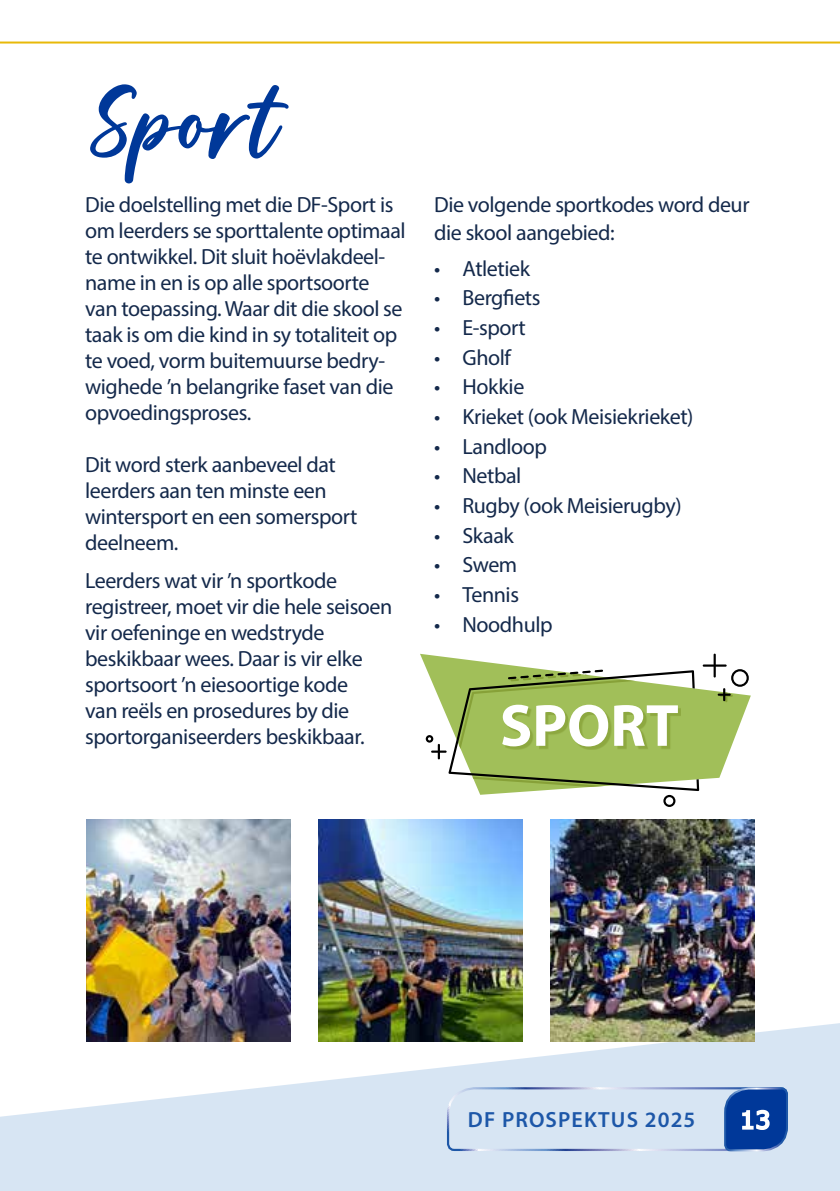
<style>
.page{position:relative;width:840px;height:1191px;background:#fff}
.page>*{position:absolute;margin:0;border:0;box-sizing:border-box;transform-origin:0 0}
.t1{font:100px "Natural";letter-spacing:.025em;color:#003899}
.t2{font:700 60px "Myriad Pro";color:#fff}
.t3{font:24px "MS Reference Sans Serif";color:#fff}
.t4{font:22px/26px "Myriad Pro";letter-spacing:-.02em;color:#14294b}
.t5{font:600 22px "Myriad Pro";letter-spacing:.05em;color:#1d57a8}
</style>
<div class="page">
<svg style="left:0;top:1006px;width:839px;height:185px;fill:#d7e5f3"></svg>
<svg style="left:445px;top:1086px;width:343px;height:66px;background:#b3c7e3"></svg>
<hr style="left:0;top:42px;width:839px;height:2px;background:#e8b909">
<svg style="left:420px;top:654px;width:330px;height:137px"></svg>
<hr style="left:702px;top:664px;width:24px;height:2px;background:#000">
<hr style="left:713px;top:653px;width:2px;height:24px;background:#000">
<svg style="left:717px;top:669px;width:31px;height:33px"></svg>
<svg style="left:425px;top:669px;width:273px;height:138px"></svg>
<div style="left:504px;top:707px;width:176px;height:42px;background:#87a138;opacity:.75"></div>
<img style="left:318px;top:819px;width:204px;height:222px">
<img style="left:86px;top:819px;width:205px;height:222px">
<img style="left:550px;top:819px;width:204px;height:222px">
<h1 class="t1" style="left:85px;top:77px;width:195px">Sport</h1>
<p class="t4" style="left:85px;top:191px;width:322px">Die doelstelling met die DF-Sport is om leerders se sporttalente optimaal te ontwikkel. Dit sluit hoëvlakdeel&shy;name in en is op alle sportsoorte van toepassing. Waar dit die skool se taak is om die kind in sy totaliteit op te voed, vorm buitemuurse bedry&shy;wighede ’n belangrike faset van die opvoedingsproses.</p>
<p class="t4" style="left:85px;top:451px;width:273px">Dit word sterk aanbeveel dat leerders aan ten minste een wintersport en een somersport deelneem.</p>
<p class="t4" style="left:85px;top:567px;width:308px">Leerders wat vir ’n sportkode registreer, moet vir die hele seisoen vir oefeninge en wedstryde beskikbaar wees. Daar is vir elke sportsoort ’n eiesoortige kode<br>van reëls en prosedures by die sportorganiseerders beskikbaar.</p>
<p class="t4" style="left:434px;top:190px;width:317px;line-height:28px">Die volgende sportkodes word deur die skool aangebied:</p>
<p class="t4" style="left:434px;top:255px;width:97px">• Atletiek</p>
<p class="t4" style="left:434px;top:284px;width:108px">• Bergfiets</p>
<p class="t4" style="left:434px;top:314px;width:93px">• E-sport</p>
<p class="t4" style="left:434px;top:344px;width:78px">• Gholf</p>
<p class="t4" style="left:434px;top:373px;width:92px">• Hokkie</p>
<p class="t4" style="left:434px;top:403px;width:261px">• Krieket (ook Meisiekrieket)</p>
<p class="t4" style="left:434px;top:433px;width:114px">• Landloop</p>
<p class="t4" style="left:434px;top:463px;width:89px">• Netbal</p>
<p class="t4" style="left:434px;top:492px;width:249px">• Rugby (ook Meisierugby)</p>
<p class="t4" style="left:434px;top:522px;width:81px">• Skaak</p>
<p class="t4" style="left:434px;top:552px;width:85px">• Swem</p>
<p class="t4" style="left:434px;top:581px;width:86px">• Tennis</p>
<p class="t4" style="left:434px;top:611px;width:120px">• Noodhulp</p>
<h2 class="t2" style="left:499px;top:686px;width:180px">SPORT</h2>
<p class="t5" style="left:467px;top:1106px;width:229px">DF PROSPEKTUS 2025</p>
<p class="t3" style="left:739px;top:1104px;width:32px">13</p>
</div>
